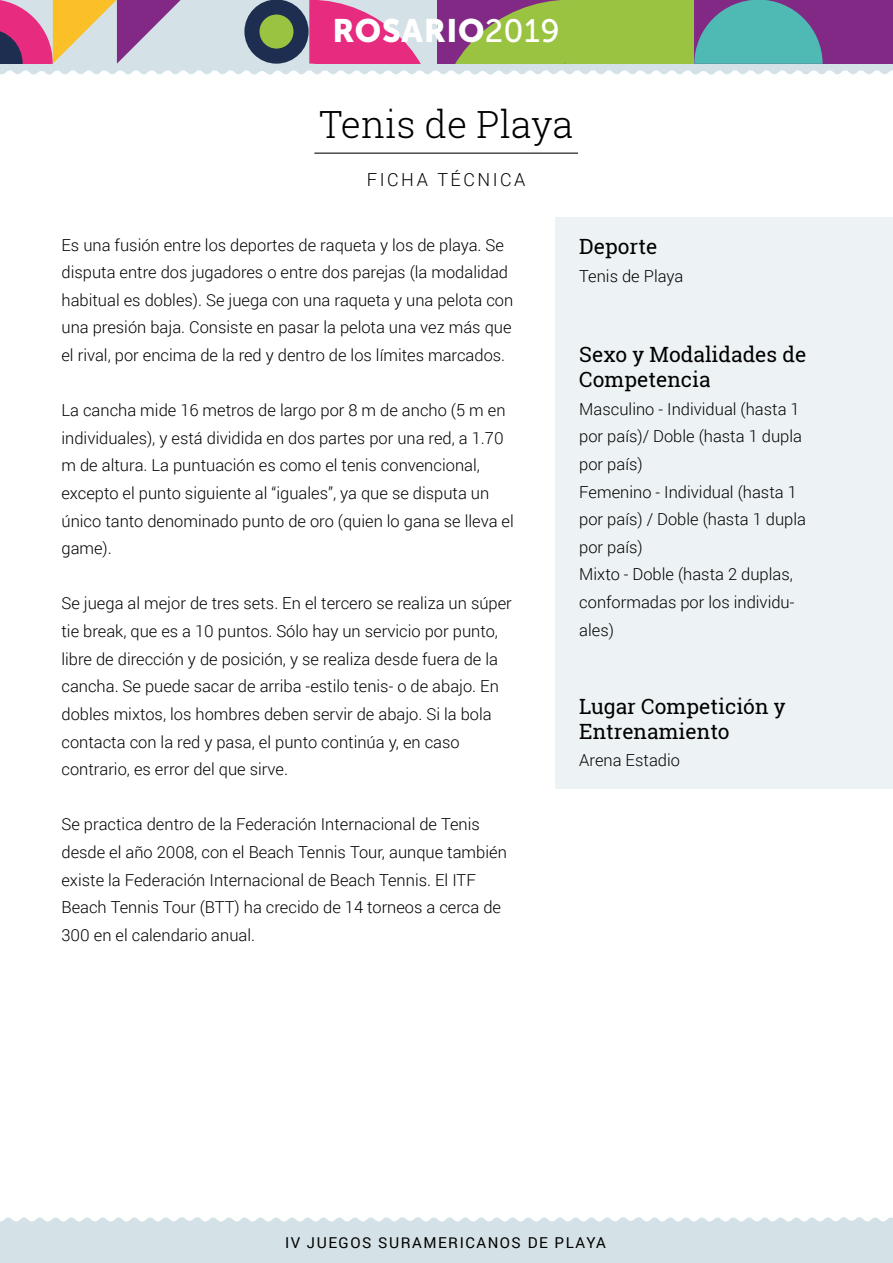
<style>
.page{position:relative;width:893px;height:1263px;background:#fff}
.page>*{position:absolute;margin:0;border:0;box-sizing:border-box;transform-origin:0 0}
.t1{font:300 37.5px "Roboto Slab";color:#000}
.t2{font:32.25px "Museo Sans 900";letter-spacing:.02em;color:#fff}
.t3{font:21px/25.2px "Roboto Slab";color:#000}
.t4{font:300 18px "Roboto";letter-spacing:.14em;color:#000}
.t5{font:300 16.5px/27.6px "Roboto";color:#000}
.t6{font:15px "Roboto";letter-spacing:.1em;color:#000}
.s1{font-family:"Museo Sans 500"}
</style>
<div class="page">
<div style="left:555px;top:218px;width:338px;height:571px;background:#edf3f5"></div>
<svg style="left:0;top:0;width:893px;height:75px;background:#d7e1e5"></svg>
<div style="left:0;top:1217px;width:893px;height:46px;background:#d4e2e7"></div>
<div style="left:244px;top:0;width:65px;height:63px;background:#1d2e51;border-radius:50%"></div>
<div style="left:259px;top:15px;width:35px;height:34px;background:#99c340;border-radius:50%"></div>
<svg style="left:0;top:0;width:181px;height:63px;background:#c7939b"></svg>
<div style="left:558px;top:0;width:136px;height:63px;background:#99c340"></div>
<div style="left:694px;top:0;width:199px;height:63px;background:#812984"></div>
<svg style="left:309px;top:0;width:252px;height:63px;background:#b87983"></svg>
<svg style="left:694px;top:0;width:129px;height:63px"></svg>
<hr style="left:314px;top:153px;width:264px;height:1px;background:#000">
<h2 class="t2" style="left:332px;top:12px;width:229px">ROSARIO<span class="s1">2019</span></h2>
<h1 class="t1" style="left:319px;top:99px;width:255px">Tenis de Playa</h1>
<p class="t4" style="left:367px;top:167px;width:160px">FICHA TÉCNICA</p>
<p class="t5" style="left:61px;top:230px;width:453px">Es una fusión entre los deportes de raqueta y los de playa. Se disputa entre dos jugadores o entre dos parejas (la modalidad habitual es dobles). Se juega con una raqueta y una pelota con una presión baja. Consiste en pasar la pelota una vez más que el rival, por encima de la red y dentro de los límites marcados.</p>
<p class="t5" style="left:61px;top:396px;width:454px">La cancha mide 16 metros de largo por 8 m de ancho (5 m en individuales), y está dividida en dos partes por una red, a 1.70 m de altura. La puntuación es como el tenis convencional, excepto el punto siguiente al “iguales”, ya que se disputa un único tanto denominado punto de oro (quien lo gana se lleva el game).</p>
<p class="t5" style="left:61px;top:589px;width:452px">Se juega al mejor de tres sets. En el tercero se realiza un súper tie break, que es a 10 puntos. Sólo hay un servicio por punto, libre de dirección y de posición, y se realiza desde fuera de la cancha. Se puede sacar de arriba -estilo tenis- o de abajo. En dobles mixtos, los hombres deben servir de abajo. Si la bola contacta con la red y pasa, el punto continúa y, en caso contrario, es error del que sirve.</p>
<p class="t5" style="left:61px;top:810px;width:447px">Se practica dentro de la Federación Internacional de Tenis desde el año 2008, con el Beach Tennis Tour, aunque también existe la Federación Internacional de Beach Tennis. El ITF Beach Tennis Tour (BTT) ha crecido de 14 torneos a cerca de 300 en el calendario anual.</p>
<p class="t3" style="left:579px;top:234px;width:80px">Deporte</p>
<p class="t5" style="left:579px;top:261px;width:106px">Tenis de Playa</p>
<p class="t3" style="left:579px;top:342px;width:229px">Sexo y Modalidades de<br>Competencia</p>
<p class="t5" style="left:579px;top:395px;width:228px">Masculino - Individual (hasta 1 por país)/ Doble (hasta 1 dupla por país)<br>Femenino - Individual (hasta 1 por país) / Doble (hasta 1 dupla por país)<br>Mixto - Doble (hasta 2 duplas, conformadas por los individu&shy;ales)</p>
<p class="t3" style="left:579px;top:693px;width:208px">Lugar Competición y<br>Entrenamiento</p>
<p class="t5" style="left:579px;top:746px;width:102px">Arena Estadio</p>
<p class="t6" style="left:285px;top:1232px;width:322px">IV JUEGOS SURAMERICANOS DE PLAYA</p>
</div>
